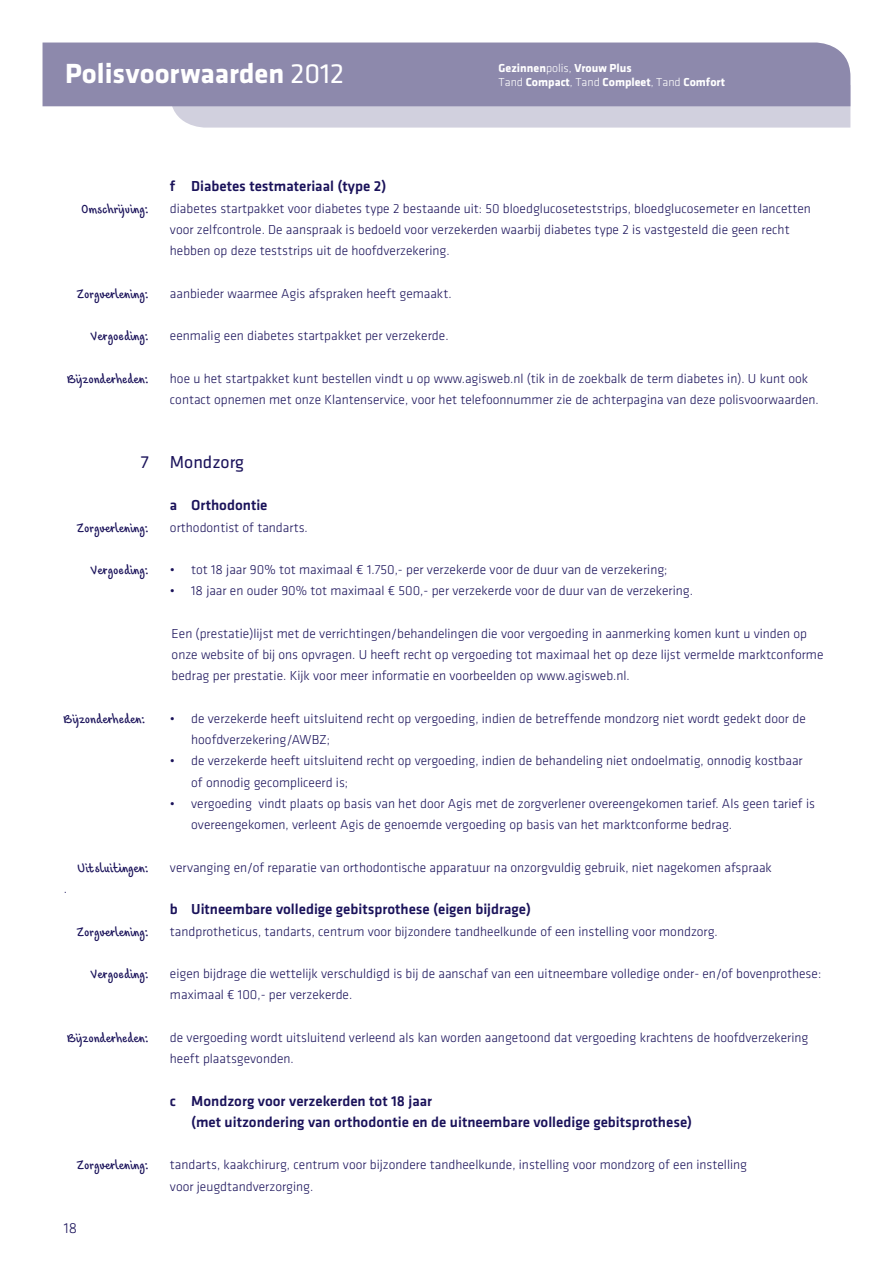
<style>
.page{position:relative;width:893px;height:1263px;background:#fff}
.page>*{position:absolute;margin:0;border:0;box-sizing:border-box;transform-origin:0 0}
.t1{font:700 28.8px "Agis Klavika";color:#fff}
.t2{font:18px "Agis Klavika";color:#1a125a}
.t3{font:500 15px/21.3px "Agis Klavika";color:#1a125a}
.t4{font:300 15px "Agis Klavika";color:#1a125a}
.t5{font:300 13.5px/21.3px "Agis Klavika";color:#1a125a}
.t6{font:13.5px "Agis Script";color:#1a125a}
.t7{font:700 12px/14.4px "Agis Klavika";color:#fff}
.s1{font-weight:400}
.s2{font-weight:300}
</style>
<div class="page">
<svg style="left:170px;top:106px;width:680px;height:22px;background:#d1d0de"></svg>
<div style="left:43px;top:43px;width:807px;height:63px;background:#8d89ac"></div>
<h1 class="t1" style="left:65px;top:52px;width:281px">Polisvoorwaarden <span class="s1">2012</span></h1>
<p class="t3" style="left:170px;top:175px;width:218px">f Diabetes testmateriaal (type 2)</p>
<p class="t7" style="left:499px;top:60px;width:228px">Gezinnen<span class="s2">polis,</span> Vrouw Plus<br><span class="s2">Tand</span> Compact<span class="s2">, Tand</span> Compleet<span class="s2">, Tand</span> Comfort</p>
<p class="t6" style="left:81px;top:199px;width:69px">Omschrijving:</p>
<p class="t5" style="left:170px;top:197px;width:642px">diabetes startpakket voor diabetes type 2 bestaande uit: 50 bloedglucoseteststrips, bloedglucosemeter en lancetten voor zelfcontrole. De aanspraak is bedoeld voor verzekerden waarbij diabetes type 2 is vastgesteld die geen recht hebben op deze teststrips uit de hoofdverzekering.</p>
<p class="t6" style="left:77px;top:284px;width:73px">Zorgverlening:</p>
<p class="t5" style="left:170px;top:282px;width:283px">aanbieder waarmee Agis afspraken heeft gemaakt.</p>
<p class="t6" style="left:91px;top:327px;width:59px">Vergoeding:</p>
<p class="t5" style="left:170px;top:325px;width:280px">eenmalig een diabetes startpakket per verzekerde.</p>
<p class="t6" style="left:67px;top:369px;width:83px">Bijzonderheden:</p>
<p class="t5" style="left:170px;top:367px;width:650px">hoe u het startpakket kunt bestellen vindt u op www.agisweb.nl (tik in de zoekbalk de term diabetes in). U kunt ook contact opnemen met onze Klantenservice, voor het telefoonnummer zie de achterpagina van deze polisvoorwaarden.</p>
<h2 class="t2" style="left:141px;top:450px;width:105px">7 Mondzorg</h2>
<p class="t3" style="left:170px;top:494px;width:99px">a Orthodontie</p>
<p class="t6" style="left:77px;top:518px;width:73px">Zorgverlening:</p>
<p class="t5" style="left:170px;top:516px;width:139px">orthodontist of tandarts.</p>
<p class="t6" style="left:91px;top:561px;width:59px">Vergoeding:</p>
<p class="t5" style="left:170px;top:559px;width:499px">• tot 18 jaar 90% tot maximaal € 1.750,- per verzekerde voor de duur van de verzekering;</p>
<p class="t5" style="left:170px;top:580px;width:525px">• 18 jaar en ouder 90% tot maximaal € 500,- per verzekerde voor de duur van de verzekering.</p>
<p class="t5" style="left:172px;top:623px;width:653px">Een (prestatie)lijst met de verrichtingen/behandelingen die voor vergoeding in aanmerking komen kunt u vinden op onze website of bij ons opvragen. U heeft recht op vergoeding tot maximaal het op deze lijst vermelde marktconforme bedrag per prestatie. Kijk voor meer informatie en voorbeelden op www.agisweb.nl.</p>
<p class="t6" style="left:64px;top:709px;width:83px">Bijzonderheden:</p>
<p class="t5" style="left:191px;top:708px;width:616px;text-indent:-21px">• de verzekerde heeft uitsluitend recht op vergoeding, indien de betreffende mondzorg niet wordt gedekt door de hoofdverzekering/AWBZ;</p>
<p class="t5" style="left:191px;top:750px;width:613px;text-indent:-21px">• de verzekerde heeft uitsluitend recht op vergoeding, indien de behandeling niet ondoelmatig, onnodig kostbaar of onnodig gecompliceerd is;</p>
<p class="t5" style="left:191px;top:793px;width:625px;text-indent:-21px">• vergoeding vindt plaats op basis van het door Agis met de zorgverlener overeengekomen tarief. Als geen tarief is overeengekomen, verleent Agis de genoemde vergoeding op basis van het marktconforme bedrag.</p>
<p class="t6" style="left:78px;top:858px;width:73px">Uitsluitingen:</p>
<p class="t5" style="left:170px;top:856px;width:603px">vervanging en/of reparatie van orthodontische apparatuur na onzorgvuldig gebruik, niet nagekomen afspraak</p>
<p class="t5" style="left:64px;top:878px;width:5px">.</p>
<p class="t3" style="left:170px;top:898px;width:363px">b Uitneembare volledige gebitsprothese (eigen bijdrage)</p>
<p class="t6" style="left:77px;top:922px;width:73px">Zorgverlening:</p>
<p class="t5" style="left:170px;top:920px;width:549px">tandprotheticus, tandarts, centrum voor bijzondere tandheelkunde of een instelling voor mondzorg.</p>
<p class="t6" style="left:91px;top:965px;width:59px">Vergoeding:</p>
<p class="t5" style="left:170px;top:963px;width:653px">eigen bijdrage die wettelijk verschuldigd is bij de aanschaf van een uitneembare volledige onder- en/of bovenprothese: maximaal € 100,- per verzekerde.</p>
<p class="t6" style="left:67px;top:1028px;width:83px">Bijzonderheden:</p>
<p class="t5" style="left:170px;top:1026px;width:640px">de vergoeding wordt uitsluitend verleend als kan worden aangetoond dat vergoeding krachtens de hoofdverzekering heeft plaatsgevonden.</p>
<p class="t3" style="left:191px;top:1090px;width:503px;text-indent:-21px">c Mondzorg voor verzekerden tot 18 jaar<br>(met uitzondering van orthodontie en de uitneembare volledige gebitsprothese)</p>
<p class="t6" style="left:77px;top:1156px;width:73px">Zorgverlening:</p>
<p class="t5" style="left:170px;top:1154px;width:579px">tandarts, kaakchirurg, centrum voor bijzondere tandheelkunde, instelling voor mondzorg of een instelling voor jeugdtandverzorging.</p>
<p class="t4" style="left:64px;top:1219px;width:15px">18</p>
</div>
